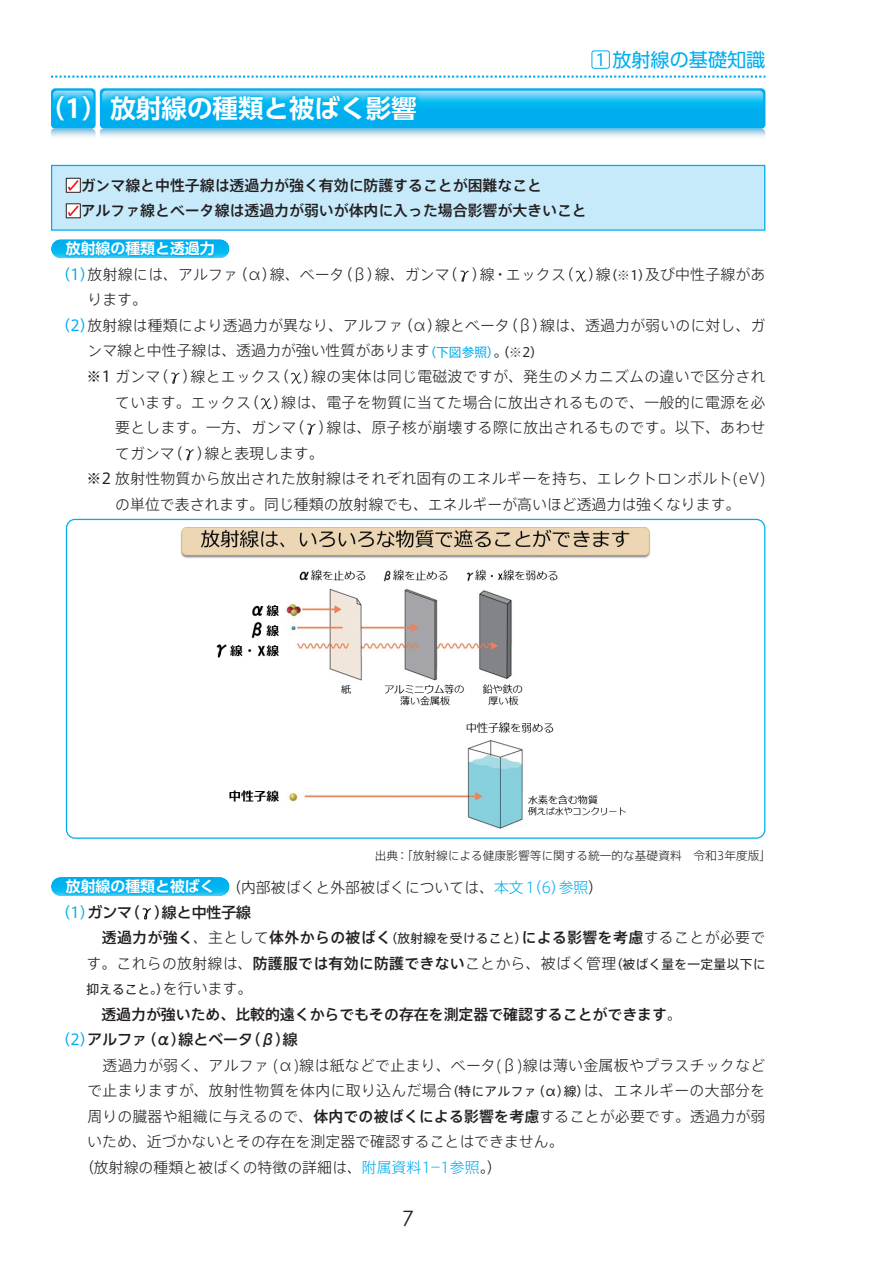
<style>
.page{position:relative;width:893px;height:1263px;background:#fff}
.page>*{position:absolute;margin:0;border:0;box-sizing:border-box;transform-origin:0 0}
.t1{font:25.5px "UD Shin Go Pro De Bold 90 msp RKSJ H";color:#fff}
.t2{font:21.3px "Century Gothic";color:#231f20}
.t3{font:19.2px "UD Shin Go Pro Regular 90 msp RKSJ H";color:#00aeef}
.t4{font:14.85px "Axis Std Light 90 msp RKSJ H";letter-spacing:.01em;color:#231f20}
.t5{font:14.85px/25.5px "Axis Std Medium 90 msp RKSJ H";color:#231f20}
.t6{font:14.85px "Axis Std Medium 90 msp RKSJ H";letter-spacing:.025em;color:#231f20}
.t7{font:14.85px "UD Shin Go Pro Medium 90 msp RKSJ H";color:#231f20}
.t8{font:14.85px "UD Shin Go Pro De Bold 90 msp RKSJ H";color:#fff}
.t9{font:12.75px "Axis Std Regular 90 msp RKSJ H";color:#231f20}
.t10{font:11.7px "Axis Std Light 90 msp RKSJ H";color:#231f20}
.s1{font-family:"Axis Std Bold 90 msp RKSJ H"}
.s2{font-family:"Axis Std Regular 90 msp RKSJ H";font-size:16.5px}
.s3{font-family:"UD Shin Go Pro Regular 90 msp RKSJ H";color:#00aeef}
.s4{font-family:"Axis Std Regular 90 msp RKSJ H";color:#00aeef}
.s5{font-family:"UD Shin Go Pro Light 90 msp RKSJ H"}
.s6{font-family:"UD Shin Go Pro Regular 90 msp RKSJ H";font-size:12.75px}
.s7{font-family:"Axis Std Regular 90 msp RKSJ H";font-size:12.75px}
.s8{font-family:"UD Shin Go Pro Regular 90 msp RKSJ H";font-size:12.75px;color:#00aeef}
.s9{font-family:"Axis Std Regular 90 msp RKSJ H";font-size:12.75px;color:#00aeef}
.s10{font-family:"UD Shin Go Pro Regular 90 msp RKSJ H"}
.s11{font-family:"Axis Std Regular 90 msp RKSJ H"}
.s12{font-family:"UD Shin Go Pro De Bold 90 msp RKSJ H";color:#fff}
.s13{color:#00aeef}
.s14{font-family:"UD Shin Go Pro Light 90 msp RKSJ H";color:#00aeef}
.s15{font-family:"Axis Std Light 90 msp RKSJ H"}
.s16{font-family:"Axis Std Medium 90 msp RKSJ H"}
.s17{font-family:"Axis Std Light 90 msp RKSJ H";font-size:14.85px}
.s18{font-family:"UD Shin Go Pro Light 90 msp RKSJ H";font-size:14.85px}
.s19{font-family:"UD Shin Go Pro Medium 90 msp RKSJ H"}
</style>
<div class="page">
<svg style="left:51px;top:76px;width:714px;height:2px"></svg>
<div style="left:591px;top:50px;width:19px;height:19px;border:1px solid #00aeef;border-radius:2px"></div>
<div style="left:100px;top:88px;width:665px;height:41px;background:#00aeef;border-radius:4px"></div>
<div style="left:51px;top:88px;width:45px;height:41px;background:#00aeef;border-radius:4px"></div>
<svg style="left:51px;top:129px;width:714px;height:8px;background:#c0deec"></svg>
<svg style="left:102px;top:90px;width:661px;height:18px"></svg>
<svg style="left:54px;top:90px;width:38px;height:2px"></svg>
<svg style="left:51px;top:239px;width:179px;height:19px"></svg>
<img style="left:65px;top:240px;width:150px;height:17px">
<svg style="left:460px;top:270px;width:9px;height:12px"></svg>
<svg style="left:575px;top:270px;width:12px;height:12px"></svg>
<svg style="left:171px;top:372px;width:9px;height:12px"></svg>
<svg style="left:290px;top:372px;width:12px;height:12px"></svg>
<svg style="left:260px;top:398px;width:12px;height:12px"></svg>
<svg style="left:307px;top:423px;width:9px;height:12px"></svg>
<svg style="left:185px;top:449px;width:9px;height:12px"></svg>
<svg style="left:51px;top:877px;width:179px;height:19px"></svg>
<img style="left:65px;top:878px;width:149px;height:17px">
<svg style="left:142px;top:908px;width:10px;height:12px"></svg>
<div style="left:52px;top:165px;width:713px;height:65px;background:#c6eafa"></div>
<div style="left:51px;top:165px;width:714px;height:66px;border:1px solid #00aeef"></div>
<div style="left:66px;top:178px;width:15px;height:15px;border:1px solid #231f20"></div>
<svg style="left:66px;top:178px;width:14px;height:15px"></svg>
<div style="left:66px;top:203px;width:15px;height:15px;border:1px solid #231f20"></div>
<svg style="left:66px;top:204px;width:14px;height:15px"></svg>
<img style="left:181px;top:528px;width:469px;height:301px">
<img style="left:107px;top:91px;width:313px;height:17px">
<img style="left:53px;top:92px;width:40px;height:12px">
<h1 class="t1" style="left:39px;top:99px;width:379px">（<span class="s1">1</span>）放射線の種類と被ばく影響</h1>
<p class="t3" style="left:595px;top:52px;width:172px"><span class="s2">1</span> 放射線の基礎知識</p>
<p class="t5" style="left:81px;top:174px;width:507px">ガンマ線と中性子線は透過力が強く有効に防護することが困難なこと<br>アルファ線とベータ線は透過力が弱いが体内に入った場合影響が大きいこと</p>
<p class="t8" style="left:66px;top:243px;width:150px">放射線の種類と透過力</p>
<p class="t4" style="left:55px;top:269px;width:712px"><span class="s3">（</span><span class="s4">1</span><span class="s3">）</span>放射線には<span class="s5">、</span>アルファ<span class="s5">（</span>α<span class="s5">）</span>線<span class="s5">、</span>ベータ<span class="s5">（</span>β<span class="s5">）</span>線<span class="s5">、</span>ガンマ<span class="s5">（ ）</span>線<span class="s5">・</span>エックス<span class="s5">（ ）</span>線<span class="s6">（</span><span class="s7">※1</span><span class="s6">）</span>及び中性子線があ</p>
<p class="t4" style="left:87px;top:294px;width:61px">ります<span class="s5">。</span></p>
<p class="t4" style="left:55px;top:320px;width:712px"><span class="s3">（</span><span class="s4">2</span><span class="s3">）</span>放射線は種類により透過力が異なり<span class="s5">、</span>アルファ<span class="s5">（</span>α<span class="s5">）</span>線とベータ<span class="s5">（</span>β<span class="s5">）</span>線は<span class="s5">、</span>透過力が弱いのに対し<span class="s5">、</span>ガ</p>
<p class="t4" style="left:87px;top:345px;width:457px">ンマ線と中性子線は<span class="s5">、</span>透過力が強い性質があります<span class="s8">（</span><span class="s9">下図参照</span><span class="s8">）</span><span class="s5">。</span><span class="s6">（</span><span class="s7">※2</span><span class="s6">）</span></p>
<p class="t4" style="left:86px;top:371px;width:680px"><span class="s10">※</span><span class="s11">1</span> ガンマ<span class="s5">（ ）</span>線とエックス<span class="s5">（ ）</span>線の実体は同じ電磁波ですが<span class="s5">、</span>発生のメカニズムの違いで区分され</p>
<p class="t4" style="left:115px;top:396px;width:651px">ています<span class="s5">。</span>エックス<span class="s5">（ ）</span>線は<span class="s5">、</span>電子を物質に当てた場合に放出されるもので<span class="s5">、</span>一般的に電源を必</p>
<p class="t4" style="left:115px;top:422px;width:651px">要とします<span class="s5">。</span>一方<span class="s5">、</span>ガンマ<span class="s5">（ ）</span>線は<span class="s5">、</span>原子核が崩壊する際に放出されるものです<span class="s5">。</span>以下<span class="s5">、</span>あわせ</p>
<p class="t4" style="left:115px;top:447px;width:210px">てガンマ<span class="s5">（ ）</span>線と表現します<span class="s5">。</span></p>
<p class="t4" style="left:86px;top:473px;width:680px"><span class="s10">※</span><span class="s11">2</span> 放射性物質から放出された放射線はそれぞれ固有のエネルギーを持ち<span class="s5">、</span>エレクトロンボルト(eV)</p>
<p class="t4" style="left:115px;top:498px;width:627px">の単位で表されます<span class="s5">。</span>同じ種類の放射線でも<span class="s5">、</span>エネルギーが高いほど透過力は強くなります<span class="s5">。</span></p>
<p class="t10" style="left:375px;top:851px;width:398px">出典<span class="s5">：「</span>放射線による健康影響等に関する統一的な基礎資料　令和3年度版<span class="s5">」</span></p>
<p class="t4" style="left:66px;top:882px;width:539px"><span class="s12">放射線の種類と被ばく</span> <span class="s5">（</span>内部被ばくと外部被ばくについては<span class="s5">、</span><span class="s13">本文1</span><span class="s14">（</span><span class="s13">6</span><span class="s14">）</span><span class="s13">参照</span><span class="s5">）</span></p>
<p class="t7" style="left:55px;top:907px;width:197px"><span class="s3">（</span><span class="s4">1</span><span class="s3">）</span>ガンマ（ ）線と中性子線</p>
<p class="t6" style="left:102px;top:932px;width:665px">透過力が強く<span class="s5">、</span><span class="s15">主として</span>体外からの被ばく<span class="s6">（</span><span class="s7">放射線を受けること</span><span class="s6">）</span>による影響を考慮<span class="s15">することが必要で</span></p>
<p class="t4" style="left:86px;top:958px;width:680px">す<span class="s5">。</span>これらの放射線は<span class="s5">、</span><span class="s16">防護服では有効に防護できない</span>ことから<span class="s5">、</span>被ばく管理<span class="s6">（</span><span class="s7">被ばく量を一定量以下に</span></p>
<p class="t9" style="left:86px;top:985px;width:167px">抑えること<span class="s10">。）</span><span class="s17">を行います</span><span class="s18">。</span></p>
<p class="t5" style="left:86px;top:1003px;width:597px">　透過力が強いため<span class="s19">、</span>比較的遠くからでもその存在を測定器で確認することができます<span class="s5">。</span></p>
<p class="t7" style="left:55px;top:1034px;width:244px"><span class="s3">（</span><span class="s4">2</span><span class="s3">）</span>アルファ（α）線とベータ（β）線</p>
<p class="t4" style="left:87px;top:1060px;width:680px">　透過力が弱く<span class="s5">、</span>アルファ (α)線は紙などで止まり<span class="s5">、</span>ベータ(β)線は薄い金属板やプラスチックなど</p>
<p class="t4" style="left:87px;top:1085px;width:679px">で止まりますが<span class="s5">、</span>放射性物質を体内に取り込んだ場合<span class="s6">（</span><span class="s7">特にアルファ</span><span class="s6">（</span><span class="s7">α</span><span class="s6">）</span><span class="s7">線</span><span class="s6">）</span>は<span class="s5">、</span>エネルギーの大部分を</p>
<p class="t4" style="left:87px;top:1111px;width:679px">周りの臓器や組織に与えるので<span class="s5">、</span><span class="s16">体内での被ばくによる影響を考慮</span>することが必要です<span class="s5">。</span>透過力が弱</p>
<p class="t4" style="left:87px;top:1136px;width:478px">いため<span class="s5">、</span>近づかないとその存在を測定器で確認することはできません<span class="s5">。</span></p>
<p class="t4" style="left:79px;top:1162px;width:424px"><span class="s5">（</span>放射線の種類と被ばくの特徴の詳細は<span class="s5">、</span><span class="s13">附属資料1‒1参照</span><span class="s5">。）</span></p>
<h2 class="t2" style="left:402px;top:1205px;width:13px">7</h2>
</div>
